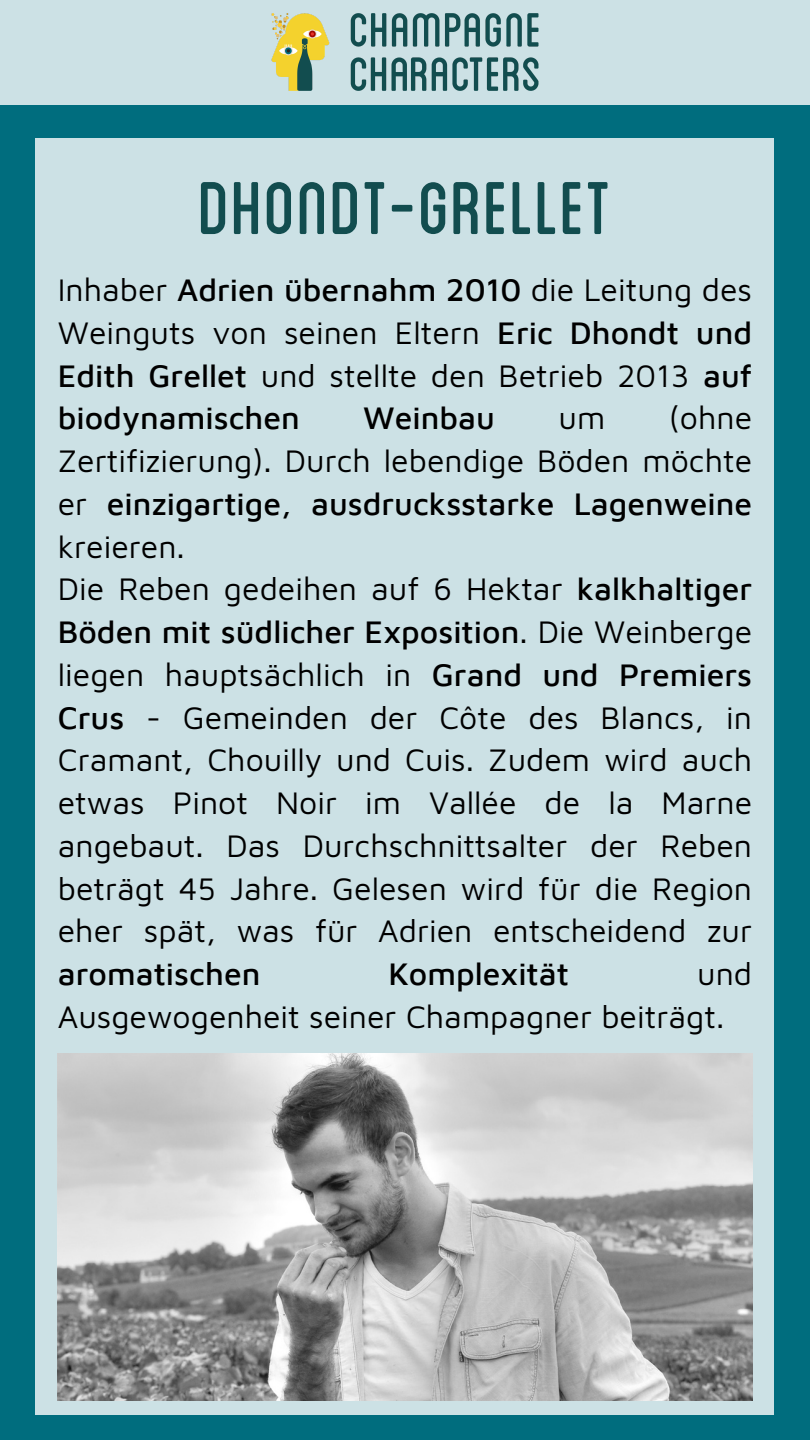
<style>
.page{position:relative;width:810px;height:1440px;background:#006d7e}
.page>*{position:absolute;margin:0;border:0;box-sizing:border-box;transform-origin:0 0}
.t1{font:105px "Blanch Caps";color:#124d4f}
.t2{font:32px/42.8px "Maven Pro";color:#000;text-align:justify}
.t3{font:500 32px "Maven Pro";color:#000}
.s1{font-weight:500}
</style>
<div class="page">
<div style="left:36px;top:138px;width:738px;height:1277px;background:#cce1e5"></div>
<div style="left:0;top:0;width:810px;height:104px;background:#cce1e5"></div>
<img style="left:271px;top:13px;width:268px;height:78px">
<img style="left:58px;top:1053px;width:694px;height:347px">
<p class="t1" style="left:198px;top:143px;width:416px">Dhondt-Grellet</p>
<p class="t2" style="left:58px;top:268px;width:696px">Inhaber <span class="s1">Adrien übernahm 2010</span> die Leitung des Weinguts von seinen Eltern <span class="s1">Eric Dhondt und Edith Grellet</span> und stellte den Betrieb 2013 <span class="s1">auf biodynamischen</span></p>
<p class="t2" style="left:58px;top:396px;width:696px;text-indent:611px">(ohne Zertifizierung). Durch lebendige Böden möchte er <span class="s1">einzigartige, ausdrucksstarke Lagenweine </span>kreieren.</p>
<h1 class="t2" style="left:58px;top:567px;width:696px">Die Reben gedeihen auf 6 Hektar <span class="s1">kalkhaltiger Böden mit südlicher Exposition</span>. Die Weinberge liegen hauptsächlich in <span class="s1">Grand und Premiers Crus</span> - Gemeinden der Côte des Blancs, in Cramant, Chouilly und Cuis. Zudem wird auch etwas Pinot Noir im Vallée de la Marne angebaut. Das Durchschnittsalter der Reben beträgt 45 Jahre. Gelesen wird für die Region eher spät, was für Adrien entscheidend zur <span class="s1">aromatischen</span></h1>
<p class="t3" style="left:363px;top:398px;width:133px">Weinbau</p>
<p class="t2" style="left:559px;top:396px;width:48px">um</p>
<h1 class="t2" style="left:58px;top:952px;width:696px;text-indent:639px">und<br>Ausgewogenheit seiner Champagner beiträgt.</h1>
<h1 class="t3" style="left:388px;top:954px;width:182px">Komplexität</h1>
</div>
